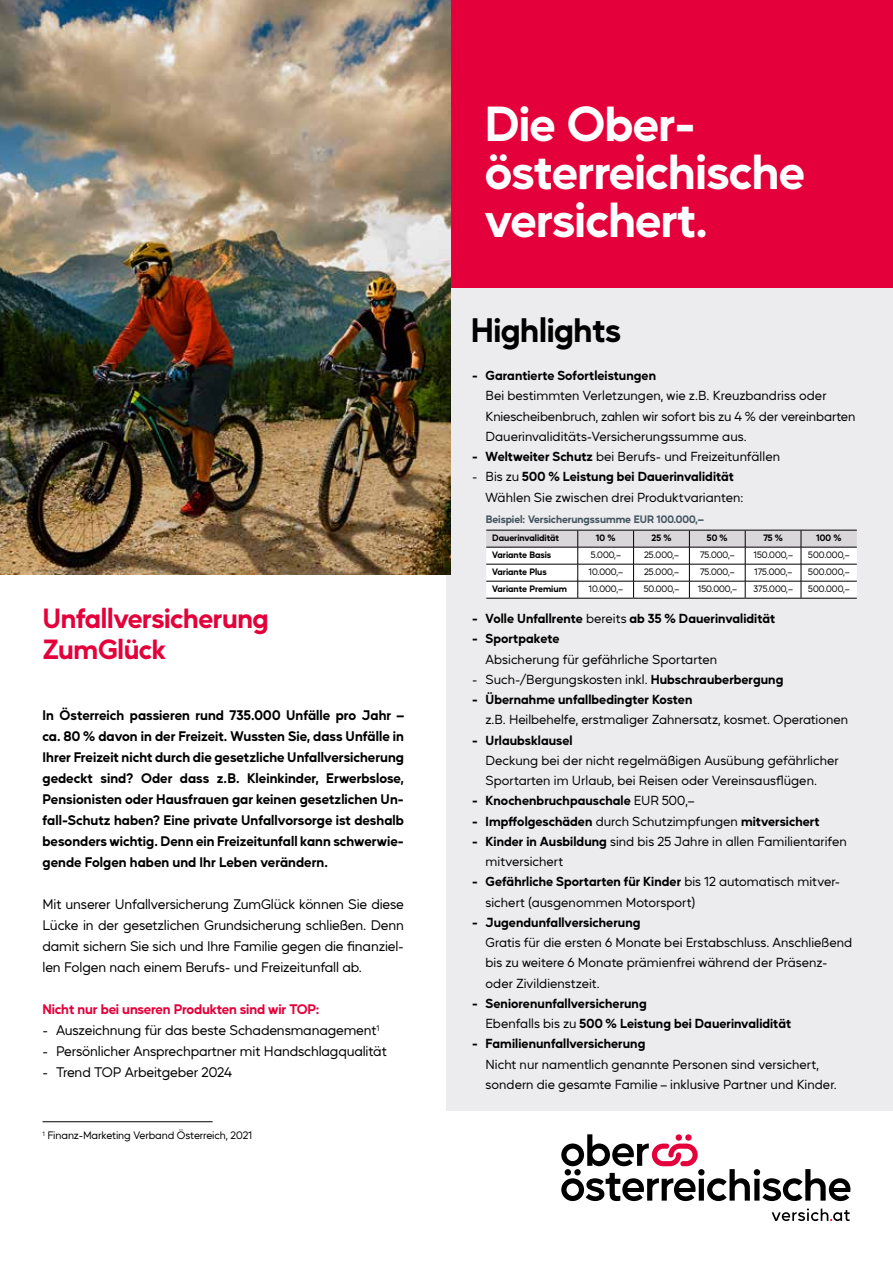
<style>
.page{position:relative;width:893px;height:1263px;background:#fff}
.page>*{position:absolute;margin:0;border:0;box-sizing:border-box;transform-origin:0 0}
.t1{font:700 47.85px/47.8px "Mustica Pro";letter-spacing:-.015em;color:#fff}
.t2{font:700 33px "Mustica Pro";letter-spacing:-.01em;color:#000}
.t3{font:700 27px/31.5px "Mustica Pro";letter-spacing:-.015em;color:#e4003a}
.t4{font:700 13.5px/21px "Mustica Pro";letter-spacing:.005em;color:#000;text-align:justify}
.t5{font:13.5px/21px "Mustica Pro";letter-spacing:-.01em;color:#000;text-align:justify}
.t6{font:700 13.5px "Mustica Pro";letter-spacing:-.01em;color:#e4003a}
.t7{font:12.75px/20.2px "Mustica Pro";color:#000}
.t8{font:700 12.75px/20.2px "Mustica Pro";letter-spacing:.005em;color:#000}
.t9{font:10.5px "Mustica Pro";letter-spacing:-.01em;color:#000}
.t10{font:700 10.5px "Mustica Pro";color:#41545e}
.t11{font:9px "Mustica Pro";color:#000}
.t12{font:700 9px "Mustica Pro";color:#000}
.s1{font-weight:700}
.s2{font-weight:400}
</style>
<div class="page">
<div style="left:446px;top:283px;width:447px;height:828px;background:#ecebed"></div>
<div style="left:446px;top:0;width:447px;height:287px;background:#e4003a"></div>
<svg style="left:772px;top:1208px;width:78px;height:13px"></svg>
<svg style="left:561px;top:1134px;width:289px;height:67px"></svg>
<svg style="left:685px;top:1134px;width:7px;height:7px"></svg>
<div style="left:676px;top:1134px;width:6px;height:7px;background:#e4003a;border-radius:50%"></div>
<hr style="left:43px;top:1121px;width:170px;height:1px;background:#000">
<img style="left:0;top:0;width:451px;height:574px">
<hr style="left:486px;top:598px;width:92px;height:1px;background:#000">
<hr style="left:578px;top:598px;width:56px;height:1px;background:#000">
<hr style="left:634px;top:598px;width:55px;height:1px;background:#000">
<hr style="left:689px;top:598px;width:56px;height:1px;background:#000">
<hr style="left:745px;top:598px;width:56px;height:1px;background:#000">
<hr style="left:801px;top:598px;width:56px;height:1px;background:#000">
<svg style="left:486px;top:530px;width:371px;height:68px;background:#eaeaea"></svg>
<hr style="left:486px;top:547px;width:92px;height:1px;background:#000">
<hr style="left:578px;top:547px;width:56px;height:1px;background:#000">
<hr style="left:634px;top:547px;width:55px;height:1px;background:#000">
<hr style="left:689px;top:547px;width:56px;height:1px;background:#000">
<hr style="left:745px;top:547px;width:56px;height:1px;background:#000">
<hr style="left:801px;top:547px;width:56px;height:1px;background:#000">
<hr style="left:486px;top:564px;width:92px;height:1px;background:#000">
<hr style="left:578px;top:564px;width:56px;height:1px;background:#000">
<hr style="left:634px;top:564px;width:55px;height:1px;background:#000">
<hr style="left:689px;top:564px;width:56px;height:1px;background:#000">
<hr style="left:745px;top:564px;width:56px;height:1px;background:#000">
<hr style="left:801px;top:564px;width:56px;height:1px;background:#000">
<hr style="left:486px;top:581px;width:92px;height:1px;background:#000">
<hr style="left:578px;top:581px;width:56px;height:1px;background:#000">
<hr style="left:634px;top:581px;width:55px;height:1px;background:#000">
<hr style="left:689px;top:581px;width:56px;height:1px;background:#000">
<hr style="left:745px;top:581px;width:56px;height:1px;background:#000">
<hr style="left:801px;top:581px;width:56px;height:1px;background:#000">
<h3 class="t3" style="left:43px;top:599px;width:228px">Unfallversicherung<br>ZumGlück</h3>
<p class="t4" style="left:43px;top:703px;width:363px">In Österreich passieren rund 735.000 Unfälle pro Jahr – ca. 80 % davon in der Freizeit. Wussten Sie, dass Unfälle in Ihrer Freizeit nicht durch die gesetzliche Unfallversicherung gedeckt sind? Oder dass z.B. Kleinkinder, Erwerbslose, Pensionisten oder Hausfrauen gar keinen gesetzlichen Un&shy;fall-Schutz haben? Eine private Unfallvorsorge ist deshalb besonders wichtig. Denn ein Freizeitunfall kann schwerwie&shy;gende Folgen haben und Ihr Leben verändern.</p>
<p class="t5" style="left:43px;top:892px;width:363px">Mit unserer Unfallversicherung ZumGlück können Sie diese Lücke in der gesetzlichen Grundsicherung schließen. Denn damit sichern Sie sich und Ihre Familie gegen die finanziel&shy;len Folgen nach einem Berufs- und Freizeitunfall ab.</p>
<p class="t6" style="left:43px;top:998px;width:278px">Nicht nur bei unseren Produkten sind wir TOP:</p>
<p class="t5" style="left:43px;top:1018px;width:338px">- Auszeichnung für das beste Schadensmanagement<sup>1</sup></p>
<p class="t5" style="left:43px;top:1039px;width:346px">- Persönlicher Ansprechpartner mit Handschlagqualität</p>
<p class="t5" style="left:43px;top:1060px;width:191px">- Trend TOP Arbeitgeber 2024</p>
<p class="t9" style="left:43px;top:1127px;width:211px"><sup>1</sup> Finanz-Marketing Verband Österreich, 2021</p>
<h1 class="t1" style="left:485px;top:95px;width:322px">Die Ober&shy;österreichische versichert.</h1>
<h2 class="t2" style="left:471px;top:303px;width:152px">Highlights</h2>
<p class="t8" style="left:472px;top:364px;width:186px">- Garantierte Sofortleistungen</p>
<p class="t7" style="left:485px;top:384px;width:372px">Bei bestimmten Verletzungen, wie z.B. Kreuzbandriss oder<br>Kniescheibenbruch, zahlen wir sofort bis zu 4 % der vereinbarten<br>Dauerinvaliditäts-Versicherungssumme aus.</p>
<p class="t7" style="left:472px;top:445px;width:310px"><span class="s1">- Weltweiter Schutz</span> bei Berufs- und Freizeitunfällen</p>
<p class="t7" style="left:485px;top:465px;width:259px;text-indent:-14px">- Bis zu <span class="s1">500 % Leistung bei Dauerinvalidität<br></span>Wählen Sie zwischen drei Produktvarianten:</p>
<p class="t10" style="left:486px;top:510px;width:219px">Beispiel: Versicherungssumme EUR 100.000,–</p>
<p class="t12" style="left:492px;top:531px;width:68px">Dauerinvalidität</p>
<p class="t12" style="left:596px;top:531px;width:21px">10 %</p>
<p class="t12" style="left:651px;top:531px;width:22px">25 %</p>
<p class="t12" style="left:707px;top:531px;width:22px">50 %</p>
<p class="t12" style="left:763px;top:531px;width:21px">75 %</p>
<p class="t12" style="left:816px;top:531px;width:27px">100 %</p>
<p class="t12" style="left:492px;top:548px;width:61px">Variante Basis</p>
<p class="t11" style="left:591px;top:548px;width:32px">5.000,–</p>
<p class="t11" style="left:644px;top:548px;width:36px">25.000,–</p>
<p class="t11" style="left:700px;top:548px;width:36px">75.000,–</p>
<p class="t11" style="left:754px;top:548px;width:41px">150.000,–</p>
<p class="t11" style="left:808px;top:548px;width:43px">500.000,–</p>
<p class="t12" style="left:492px;top:565px;width:56px">Variante Plus</p>
<p class="t11" style="left:588px;top:565px;width:36px">10.000,–</p>
<p class="t11" style="left:644px;top:565px;width:36px">25.000,–</p>
<p class="t11" style="left:700px;top:565px;width:36px">75.000,–</p>
<p class="t11" style="left:754px;top:565px;width:40px">175.000,–</p>
<p class="t11" style="left:808px;top:565px;width:43px">500.000,–</p>
<p class="t12" style="left:492px;top:582px;width:76px">Variante Premium</p>
<p class="t11" style="left:588px;top:582px;width:36px">10.000,–</p>
<p class="t11" style="left:644px;top:582px;width:37px">50.000,–</p>
<p class="t11" style="left:698px;top:582px;width:41px">150.000,–</p>
<p class="t11" style="left:753px;top:582px;width:41px">375.000,–</p>
<p class="t11" style="left:808px;top:582px;width:43px">500.000,–</p>
<p class="t8" style="left:472px;top:607px;width:305px">- Volle Unfallrente <span class="s2">bereits</span> ab 35 % Dauerinvalidität</p>
<p class="t8" style="left:472px;top:627px;width:89px">- Sportpakete</p>
<p class="t7" style="left:485px;top:648px;width:233px">Absicherung für gefährliche Sportarten</p>
<p class="t7" style="left:472px;top:668px;width:313px">- Such-/Bergungskosten inkl. <span class="s1">Hubschrauberbergung</span></p>
<p class="t8" style="left:472px;top:688px;width:222px">- Übernahme unfallbedingter Kosten</p>
<p class="t7" style="left:485px;top:708px;width:364px">z.B. Heilbehelfe, erstmaliger Zahnersatz, kosmet. Operationen</p>
<p class="t8" style="left:472px;top:728px;width:102px">- Urlaubsklausel</p>
<p class="t7" style="left:485px;top:749px;width:355px">Deckung bei der nicht regelmäßigen Ausübung gefährlicher<br>Sportarten im Urlaub, bei Reisen oder Vereinsausflügen.</p>
<p class="t8" style="left:472px;top:789px;width:224px">- Knochenbruchpauschale <span class="s2">EUR 500,–</span></p>
<p class="t8" style="left:472px;top:809px;width:349px">- Impffolgeschäden <span class="s2">durch Schutzimpfungen</span> mitversichert</p>
<p class="t7" style="left:485px;top:830px;width:363px;text-indent:-14px"><span class="s1">- Kinder in Ausbildung</span> sind bis 25 Jahre in allen Familientarifen mitversichert</p>
<p class="t7" style="left:485px;top:870px;width:356px;text-indent:-14px"><span class="s1">- Gefährliche Sportarten für Kinder</span> bis 12 automatisch mitver&shy;sichert (ausgenommen Motorsport)</p>
<p class="t8" style="left:472px;top:911px;width:170px">- Jugendunfallversicherung</p>
<p class="t7" style="left:485px;top:931px;width:368px">Gratis für die ersten 6 Monate bei Erstabschluss. Anschließend bis zu weitere 6 Monate prämienfrei während der Präsenz&shy;oder Zivildienstzeit.</p>
<p class="t8" style="left:485px;top:992px;width:307px;text-indent:-14px">- Seniorenunfallversicherung<br><span class="s2">Ebenfalls bis zu</span> 500 % Leistung bei Dauerinvalidität</p>
<p class="t8" style="left:472px;top:1032px;width:175px">- Familienunfallversicherung</p>
<p class="t7" style="left:486px;top:1053px;width:353px">Nicht nur namentlich genannte Personen sind versichert, sondern die gesamte Familie – inklusive Partner und Kinder.</p>
</div>
